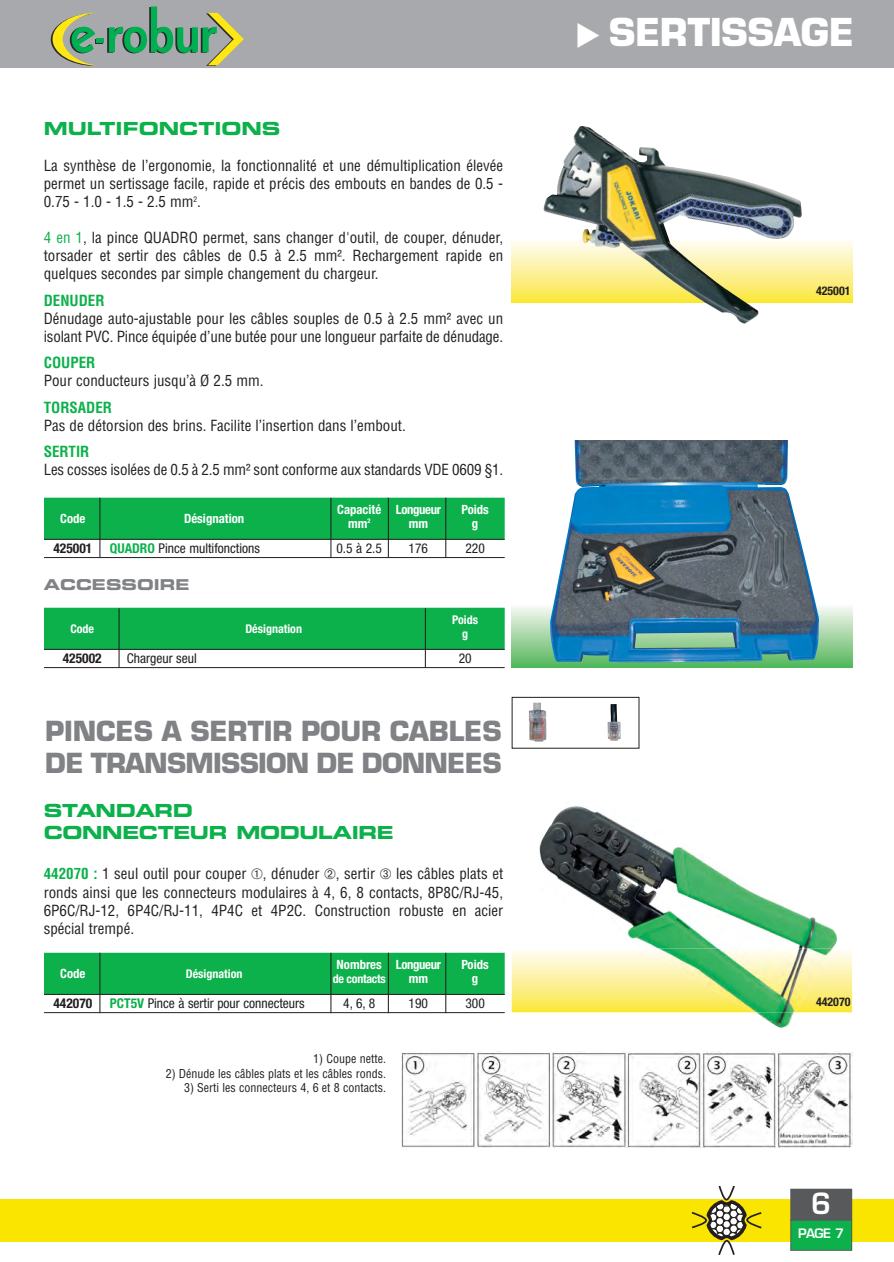
<style>
.page{position:relative;width:894px;height:1262px;background:#fff}
.page>*{position:absolute;margin:0;border:0;box-sizing:border-box;transform-origin:0 0}
.t1{font:700 37.5px "Eurostile LT Std";letter-spacing:-.015em;color:#fff}
.t2{font:600 28.5px "Eurostile LT Std";color:#fff}
.t3{font:700 27px/32.4px "Eurostile LT Std";letter-spacing:-.03em;color:#808285}
.t4{font:18px/21.6px "Eurostile LT Std Bold Ex 2";letter-spacing:-.02em;color:#0cb14b}
.t5{font:18px "Eurostile LT Std Bold Ex 2";color:#0cb14b}
.t6{font:condensed 15px/18px "Helvetica LT Std";color:#231f20;text-align:justify}
.t7{font:700 condensed 15px "Helvetica LT Std";color:#0cb14b}
.t8{font:15px "Eurostile LT Std Bold Ex 2";color:#808285}
.t9{font:condensed 13.5px "Helvetica Neue LT Std";color:#231f20}
.t10{font:700 condensed 13.5px "Helvetica Neue LT Std";color:#231f20}
.t11{font:700 condensed 12.75px "Helvetica Neue LT Std";color:#fff}
.t12{font:700 condensed 12.75px "Helvetica Neue LT Std";letter-spacing:-.03em;color:#fff}
.t13{font:600 12.75px "Eurostile LT Std";color:#fff}
.t14{font:condensed 12px "Helvetica LT Std";color:#231f20}
.t15{font:700 condensed 12px/14.2px "Helvetica Neue LT Std";color:#fff;text-align:center}
.t16{font:700 condensed 12px "Helvetica Neue LT Std";color:#231f20}
.t17{font:700 condensed 12px "Helvetica Neue LT Std";letter-spacing:-.025em;color:#fff}
.s1{color:#0cb14b}
.s2{font-weight:700;color:#0cb14b}
</style>
<div class="page">
<img style="left:511px;top:607px;width:341px;height:61px">
<img style="left:511px;top:241px;width:341px;height:61px">
<img style="left:832px;top:948px;width:20px;height:64px">
<img style="left:511px;top:951px;width:131px;height:61px">
<div style="left:0;top:0;width:894px;height:68px;background:#a7a9ac"></div>
<svg style="left:51px;top:6px;width:193px;height:60px"></svg>
<div style="left:0;top:1199px;width:894px;height:43px;background:#f9e500"></div>
<div style="left:791px;top:1189px;width:60px;height:31px;background:#58595b"></div>
<div style="left:790px;top:1189px;width:62px;height:31px;border:1px solid #58595b"></div>
<div style="left:791px;top:1220px;width:60px;height:30px;background:#0cb14b"></div>
<div style="left:790px;top:1220px;width:62px;height:30px;border:1px solid #58595b"></div>
<svg style="left:691px;top:1186px;width:70px;height:69px"></svg>
<img style="left:752px;top:1012px;width:44px;height:17px">
<img style="left:539px;top:806px;width:299px;height:142px">
<img style="left:642px;top:948px;width:190px;height:64px">
<img style="left:543px;top:126px;width:259px;height:198px">
<img style="left:550px;top:440px;width:269px;height:222px">
<div style="left:511px;top:697px;width:128px;height:51px;border:1px solid #231f20"></div>
<img style="left:529px;top:702px;width:18px;height:39px">
<img style="left:607px;top:704px;width:13px;height:37px">
<img style="left:401px;top:1051px;width:451px;height:96px">
<div style="left:44px;top:498px;width:460px;height:42px;background:#0cb14b"></div>
<hr style="left:44px;top:539px;width:460px;height:1px;background:#231f20">
<hr style="left:44px;top:557px;width:460px;height:1px;background:#231f20">
<hr style="left:99px;top:498px;width:1px;height:59px;background:#231f20">
<hr style="left:330px;top:498px;width:1px;height:59px;background:#231f20">
<hr style="left:388px;top:498px;width:1px;height:59px;background:#231f20">
<hr style="left:445px;top:498px;width:1px;height:59px;background:#231f20">
<div style="left:44px;top:608px;width:460px;height:42px;background:#0cb14b"></div>
<hr style="left:44px;top:649px;width:460px;height:1px;background:#231f20">
<hr style="left:44px;top:667px;width:460px;height:1px;background:#231f20">
<hr style="left:118px;top:608px;width:2px;height:59px;background:#231f20">
<hr style="left:425px;top:608px;width:1px;height:59px;background:#231f20">
<div style="left:44px;top:953px;width:460px;height:42px;background:#0cb14b"></div>
<hr style="left:44px;top:994px;width:460px;height:1px;background:#231f20">
<hr style="left:44px;top:1012px;width:460px;height:1px;background:#231f20">
<hr style="left:99px;top:953px;width:1px;height:60px;background:#231f20">
<hr style="left:330px;top:953px;width:1px;height:60px;background:#231f20">
<hr style="left:388px;top:953px;width:1px;height:60px;background:#231f20">
<hr style="left:445px;top:953px;width:1px;height:60px;background:#231f20">
<p class="t5" style="left:44px;top:118px;width:238px">MULTIFONCTIONS</p>
<p class="t6" style="left:44px;top:158px;width:461px">La synthèse de l’ergonomie, la fonctionnalité et une démultiplication élevée permet un sertissage facile, rapide et précis des embouts en bandes de 0.5 - 0.75 - 1.0 - 1.5 - 2.5 mm<sup>2</sup>.</p>
<p class="t6" style="left:44px;top:230px;width:461px"><span class="s1">4 en 1</span>, la pince QUADRO permet, sans changer d'outil, de couper, dénuder, torsader et sertir des câbles de 0.5 à 2.5 mm². Rechargement rapide en quelques secondes par simple changement du chargeur.</p>
<p class="t7" style="left:44px;top:292px;width:62px">DENUDER</p>
<p class="t6" style="left:44px;top:311px;width:461px">Dénudage auto-ajustable pour les câbles souples de 0.5 à 2.5 mm² avec un isolant PVC. Pince équipée d’une butée pour une longueur parfaite de dénudage.</p>
<p class="t7" style="left:44px;top:354px;width:53px">COUPER</p>
<p class="t6" style="left:44px;top:373px;width:221px">Pour conducteurs jusqu’à Ø 2.5 mm.</p>
<p class="t7" style="left:44px;top:399px;width:70px">TORSADER</p>
<p class="t6" style="left:44px;top:418px;width:363px">Pas de détorsion des brins. Facilite l’insertion dans l’embout.</p>
<p class="t7" style="left:44px;top:443px;width:47px">SERTIR</p>
<p class="t6" style="left:44px;top:462px;width:461px">Les cosses isolées de 0.5 à 2.5 mm² sont conforme aux standards VDE 0609 §1.</p>
<p class="t11" style="left:60px;top:513px;width:27px">Code</p>
<p class="t11" style="left:184px;top:513px;width:62px">Désignation</p>
<p class="t11" style="left:337px;top:504px;width:105px">Capacité Longueur</p>
<p class="t11" style="left:461px;top:504px;width:29px">Poids</p>
<p class="t11" style="left:348px;top:519px;width:24px">mm<sup>2</sup></p>
<p class="t11" style="left:408px;top:519px;width:21px">mm</p>
<p class="t11" style="left:472px;top:519px;width:8px">g</p>
<p class="t10" style="left:53px;top:544px;width:40px">425001</p>
<p class="t9" style="left:110px;top:544px;width:151px"><span class="s2">QUADRO</span> Pince multifonctions</p>
<p class="t9" style="left:336px;top:544px;width:47px">0.5 à 2.5</p>
<p class="t9" style="left:408px;top:544px;width:21px">176</p>
<p class="t9" style="left:465px;top:544px;width:21px">220</p>
<p class="t8" style="left:44px;top:576px;width:147px">ACCESSOIRE</p>
<p class="t15" style="left:70px;top:622px;width:25px">Code</p>
<p class="t15" style="left:245px;top:622px;width:58px">Désignation</p>
<p class="t15" style="left:452px;top:613px;width:27px">Poids g</p>
<p class="t10" style="left:63px;top:654px;width:40px">425002</p>
<p class="t9" style="left:127px;top:654px;width:71px">Chargeur seul</p>
<p class="t9" style="left:458px;top:654px;width:14px">20</p>
<h3 class="t3" style="left:45px;top:715px;width:458px">PINCES A SERTIR POUR CABLES<br>DE TRANSMISSION DE DONNEES</h3>
<p class="t4" style="left:44px;top:800px;width:351px">STANDARD<br>CONNECTEUR MODULAIRE</p>
<p class="t6" style="left:44px;top:866px;width:461px"><span class="s2">442070 :</span> 1 seul outil pour couper ➀, dénuder ➁, sertir ➂ les câbles plats et ronds ainsi que les connecteurs modulaires à 4, 6, 8 contacts, 8P8C/RJ-45, 6P6C/RJ-12, 6P4C/RJ-11, 4P4C et 4P2C. Construction robuste en acier spécial trempé.</p>
<p class="t11" style="left:60px;top:968px;width:27px">Code</p>
<p class="t15" style="left:186px;top:967px;width:58px">Désignation</p>
<p class="t12" style="left:336px;top:959px;width:106px">Nombres Longueur</p>
<p class="t11" style="left:461px;top:959px;width:29px">Poids</p>
<p class="t17" style="left:333px;top:975px;width:54px">de contacts</p>
<p class="t11" style="left:408px;top:974px;width:21px">mm</p>
<p class="t11" style="left:472px;top:974px;width:8px">g</p>
<p class="t10" style="left:53px;top:999px;width:40px">442070</p>
<p class="t9" style="left:110px;top:999px;width:196px"><span class="s2">PCT5V</span> Pince à sertir pour connecteurs</p>
<p class="t9" style="left:343px;top:999px;width:34px">4, 6, 8</p>
<p class="t9" style="left:408px;top:999px;width:21px">190</p>
<p class="t9" style="left:465px;top:999px;width:21px">300</p>
<p class="t14" style="left:313px;top:1054px;width:74px">1) Coupe nette.</p>
<p class="t14" style="left:166px;top:1069px;width:222px">2) Dénude les câbles plats et les câbles ronds.</p>
<p class="t14" style="left:184px;top:1083px;width:204px">3) Serti les connecteurs 4, 6 et 8 contacts.</p>
<h1 class="t1" style="left:575px;top:12px;width:280px">◆ SERTISSAGE</h1>
<p class="t16" style="left:816px;top:286px;width:36px">425001</p>
<p class="t16" style="left:816px;top:997px;width:36px">442070</p>
<h2 class="t2" style="left:811px;top:1187px;width:22px">6</h2>
<p class="t13" style="left:798px;top:1226px;width:47px">PAGE 7</p>
</div>
